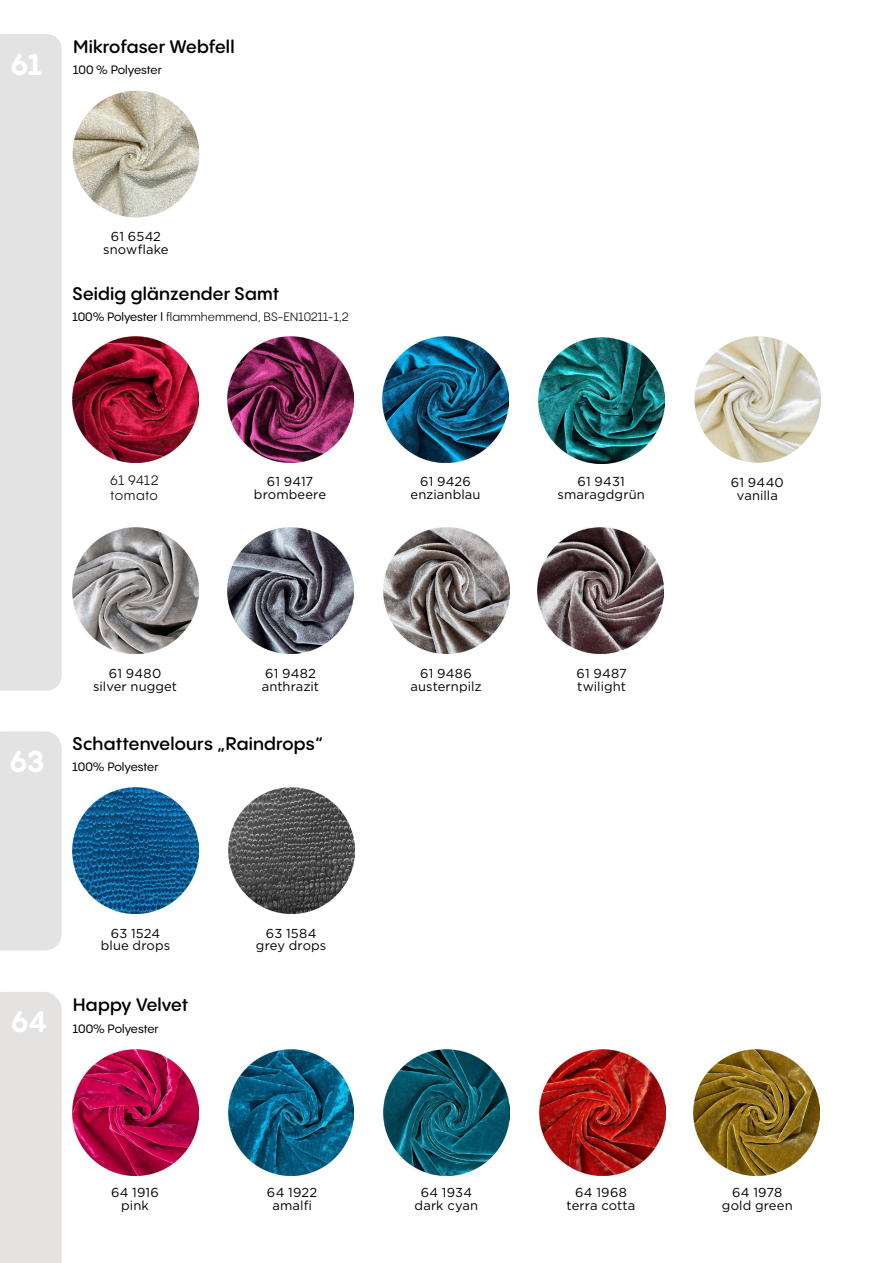
<style>
.page{position:relative;width:893px;height:1263px;background:#fff}
.page>*{position:absolute;margin:0;border:0;box-sizing:border-box;transform-origin:0 0}
.t1{font:700 29.7px "PP Pangram Sans Rounded";color:#fff}
.t2{font:600 18px "PP Pangram Sans Rounded";letter-spacing:.01em;color:#000}
.t3{font:13.5px/15px "PP Pangram Sans Rounded";letter-spacing:.02em;color:#000}
.t4{font:12.9px/12.9px "Gotham";letter-spacing:.01em;color:#000;text-align:center}
.t5{font:12px "PP Pangram Sans Rounded";color:#000}
.t6{font:500 12px "PP Pangram Sans Rounded";color:#000}
.s1{font-weight:500}
</style>
<div class="page">
<div style="left:0;top:992px;width:62px;height:271px;background:#e4e3e2"></div>
<img style="left:694px;top:336px;width:127px;height:127px;border-radius:63px">
<div style="left:0;top:34px;width:62px;height:656px;background:#e3e3e3"></div>
<img style="left:227px;top:528px;width:126px;height:126px">
<img style="left:538px;top:528px;width:126px;height:126px">
<img style="left:538px;top:337px;width:126px;height:126px">
<img style="left:227px;top:336px;width:126px;height:126px">
<img style="left:72px;top:336px;width:126px;height:126px">
<img style="left:382px;top:336px;width:127px;height:126px">
<img style="left:383px;top:528px;width:126px;height:126px">
<img style="left:72px;top:527px;width:126px;height:126px">
<img style="left:228px;top:787px;width:126px;height:126px">
<img style="left:73px;top:787px;width:125px;height:126px">
<div style="left:0;top:731px;width:62px;height:219px;background:#e3e3e3"></div>
<img style="left:73px;top:91px;width:126px;height:126px;border-radius:63px">
<img style="left:694px;top:1050px;width:126px;height:125px">
<img style="left:539px;top:1049px;width:126px;height:126px">
<img style="left:228px;top:1049px;width:126px;height:126px">
<img style="left:72px;top:1049px;width:126px;height:126px">
<img style="left:383px;top:1049px;width:127px;height:127px">
<h1 class="t1" style="left:11px;top:44px;width:33px">61</h1>
<h2 class="t2" style="left:73px;top:35px;width:163px">Mikrofaser Webfell</h2>
<p class="t6" style="left:73px;top:62px;width:90px">100 % Polyester</p>
<p class="t4" style="left:103px;top:229px;width:67px">61 6542 snowflake</p>
<h2 class="t2" style="left:73px;top:281px;width:208px">Seidig glänzender Samt</h2>
<p class="t5" style="left:73px;top:309px;width:277px"><span class="s1">100% Polyester l</span> flammhemmend, BS-EN10211-1,2</p>
<p class="t3" style="left:110px;top:472px;width:50px">61 9412 tomato</p>
<p class="t4" style="left:410px;top:475px;width:72px">61 9426 enzianblau</p>
<p class="t4" style="left:558px;top:475px;width:89px">61 9431 smaragdgrün</p>
<p class="t4" style="left:254px;top:475px;width:74px">61 9417 brombeere</p>
<p class="t4" style="left:93px;top:666px;width:86px">61 9480 silver nugget</p>
<p class="t4" style="left:262px;top:666px;width:59px;text-align:left">61 9482 anthrazit</p>
<p class="t4" style="left:576px;top:666px;width:52px;text-align:left">61 9487 twilight</p>
<p class="t4" style="left:410px;top:666px;width:73px">61 9486 austernpilz</p>
<h2 class="t2" style="left:73px;top:731px;width:252px">Schattenvelours „Raindrops“</h2>
<h1 class="t1" style="left:10px;top:741px;width:36px">63</h1>
<p class="t6" style="left:73px;top:759px;width:87px">100% Polyester</p>
<h1 class="t1" style="left:11px;top:1001px;width:37px">64</h1>
<p class="t4" style="left:101px;top:926px;width:71px">63 1524 blue drops</p>
<h2 class="t2" style="left:73px;top:992px;width:117px">Happy Velvet</h2>
<p class="t6" style="left:73px;top:1021px;width:87px">100% Polyester</p>
<p class="t4" style="left:256px;top:926px;width:72px">63 1584 grey drops</p>
<p class="t4" style="left:731px;top:475px;width:54px">61 9440 vanilla</p>
<p class="t4" style="left:267px;top:1186px;width:52px">64 1922 amalfi</p>
<p class="t4" style="left:722px;top:1186px;width:72px">64 1978 gold green</p>
<p class="t4" style="left:111px;top:1186px;width:49px">64 1916 pink</p>
<p class="t4" style="left:415px;top:1186px;width:65px">64 1934 dark cyan</p>
<p class="t4" style="left:567px;top:1186px;width:70px">64 1968 terra cotta</p>
</div>
